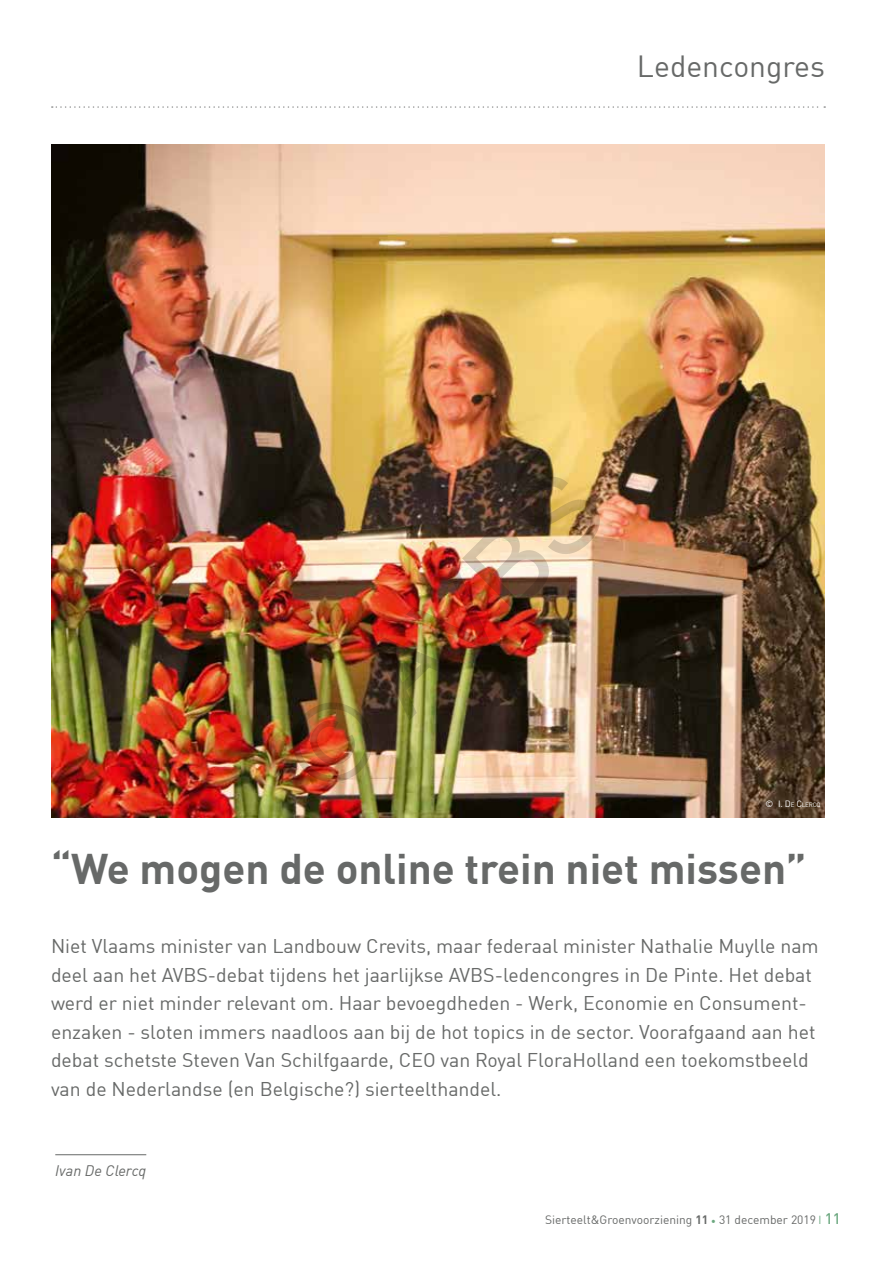
<style>
.page{position:relative;width:893px;height:1263px;background:#fff}
.page>*{position:absolute;margin:0;border:0;box-sizing:border-box;transform-origin:0 0}
.t1{font:108px "Arial";color:rgb(0 0 0/.15)}
.t2{font:700 42px "DIN Offc Pro";color:#676968}
.t3{font:30px "DIN Offc Pro";color:#676968}
.t4{font:19.5px/28.5px "DIN Offc Pro";color:#676968}
.t5{font:italic 15px "DIN Offc Pro";color:#676968}
.t6{font:12px "DIN Offc Pro";color:#676968}
.t7{font:6.3px "DIN Offc Pro";color:#fff}
.s1{font-size:9px}
.s2{font-weight:700}
.s3{font-family:"Minion Pro";color:#6ca880}
.s4{font-weight:500;font-size:15px;color:#6ca880}
</style>
<div class="page">
<svg style="left:52px;top:106px;width:773px;height:2px"></svg>
<hr style="left:55px;top:1154px;width:91px;height:1px;background:#676968">
<img style="left:51px;top:145px;width:774px;height:672px">
<h3 class="t3" style="left:637px;top:42px;width:190px">Ledencongres</h3>
<h1 class="t1" style="left:252px;top:719px;width:399px;rotate:-45deg">© AVBS</h1>
<p class="t7" style="left:765px;top:800px;width:57px"><span class="s1">© I. D</span>E <span class="s1">C</span>LERCQ</p>
<h2 class="t2" style="left:51px;top:834px;width:757px">“We mogen de online trein niet missen”</h2>
<p class="t4" style="left:51px;top:930px;width:769px">Niet Vlaams minister van Landbouw Crevits, maar federaal minister Nathalie Muylle nam deel aan het AVBS-debat tijdens het jaarlijkse AVBS-ledencongres in De Pinte. Het debat werd er niet minder relevant om. Haar bevoegdheden - Werk, Economie en Consument&shy;enzaken - sloten immers naadloos aan bij de hot topics in de sector. Voorafgaand aan het debat schetste Steven Van Schilfgaarde, CEO van Royal FloraHolland een toekomstbeeld van de Nederlandse (en Belgische?) sierteelthandel.</p>
<p class="t5" style="left:55px;top:1159px;width:93px">Ivan De Clercq</p>
<p class="t6" style="left:545px;top:1210px;width:297px">Sierteelt&amp;Groenvoorziening <span class="s2">11</span> <span class="s3">•</span> 31 december 2019 <span class="s4">11</span></p>
</div>
